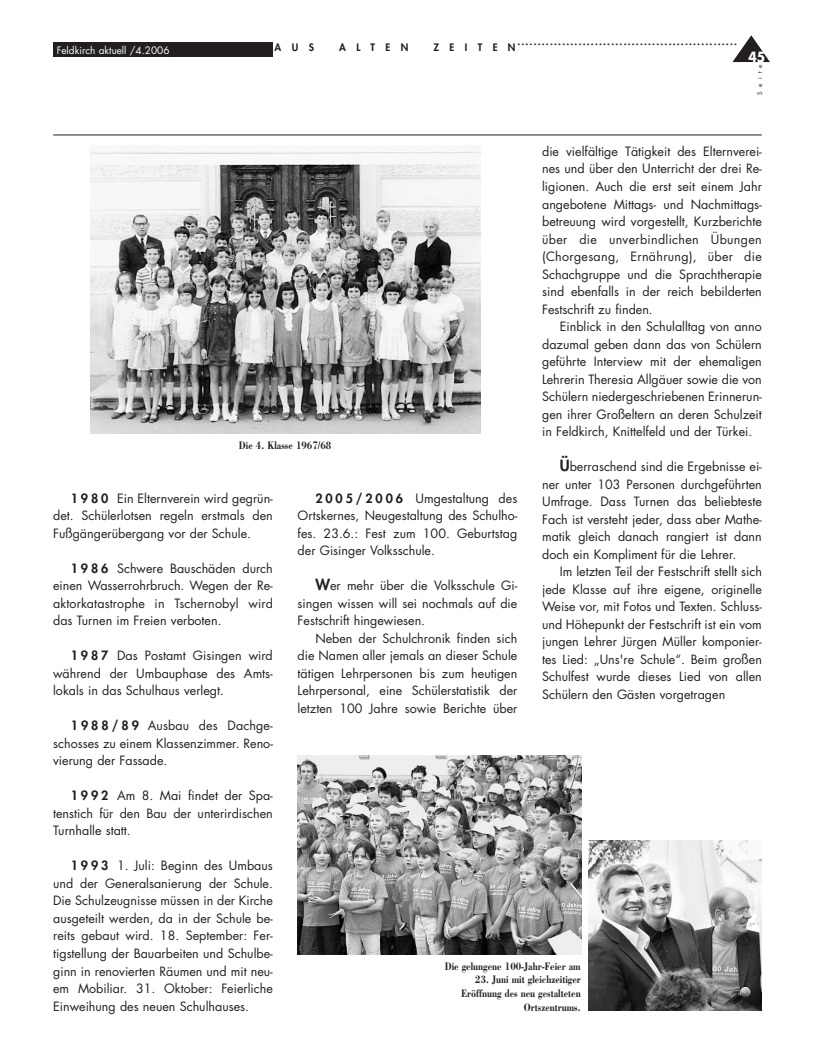
<style>
.page{position:relative;width:815px;height:1053px;background:#fff}
.page>*{position:absolute;margin:0;border:0;box-sizing:border-box;transform-origin:0 0}
.t1{font:700 13.75px "Futura";color:#fff;scale:.9 1}
.t2{font:12.5px/17.5px "Futura";color:#231f20;text-align:justify}
.t3{font:700 11.25px/13.8px "Bodoni";color:#231f20;text-align:right;scale:.8 1}
.t4{font:800 10px "Futura";letter-spacing:1.04em;color:#231f20}
.t5{font:10px "Futura";color:#fff}
.t6{font:6.25px "Futura";letter-spacing:.675em;color:#231f20}
.s1{font-weight:800;font-size:15px}
.s2{font-weight:800}
</style>
<div class="page">
<div style="left:53px;top:43px;width:220px;height:14px;background:#231f20"></div>
<hr style="left:53px;top:135px;width:709px;height:1px;background:#231f20">
<svg style="left:732px;top:35px;width:38px;height:27px"></svg>
<img style="left:90px;top:150px;width:390px;height:283px">
<img style="left:298px;top:755px;width:283px;height:199px">
<img style="left:588px;top:840px;width:174px;height:170px">
<p class="t5" style="left:57px;top:45px;width:114px">Feldkirch aktuell /4.2006</p>
<p class="t4" style="left:275px;top:43px;width:41px">AUS</p>
<p class="t4" style="left:339px;top:43px;width:71px">ALTEN</p>
<p class="t4" style="left:433px;top:43px;width:84px">ZEITEN</p>
<p class="t4" style="left:517px;top:36px;width:221px">......................................................</p>
<p class="t1" style="left:748px;top:51px;width:20px">45</p>
<p class="t6" style="left:757px;top:94px;width:32px;rotate:-90deg">Seite</p>
<p class="t2" style="left:542px;top:144px;width:221px">die vielfältige Tätigkeit des Elternverei&shy;nes und über den Unterricht der drei Re&shy;ligionen. Auch die erst seit einem Jahr angebotene Mittags- und Nachmittags&shy;betreuung wird vorgestellt, Kurzberichte über die unverbindlichen Übungen (Chorgesang, Ernährung), über die Schachgruppe und die Sprachtherapie sind ebenfalls in der reich bebilderten Festschrift zu finden.</p>
<p class="t2" style="left:542px;top:319px;width:221px;text-indent:18px">Einblick in den Schulalltag von anno dazumal geben dann das von Schülern geführte Interview mit der ehemaligen Lehrerin Theresia Allgäuer sowie die von Schülern niedergeschriebenen Erinnerun&shy;gen ihrer Großeltern an deren Schulzeit in Feldkirch, Knittelfeld und der Türkei.</p>
<p class="t2" style="left:542px;top:459px;width:221px;text-indent:18px"><span class="s1">Ü</span>berraschend sind die Ergebnisse ei&shy;ner unter 103 Personen durchgeführten Umfrage. Dass Turnen das beliebteste Fach ist versteht jeder, dass aber Mathe&shy;matik gleich danach rangiert ist dann doch ein Kompliment für die Lehrer.</p>
<p class="t2" style="left:542px;top:564px;width:221px;text-indent:18px">Im letzten Teil der Festschrift stellt sich jede Klasse auf ihre eigene, originelle Weise vor, mit Fotos und Texten. Schluss&shy;und Höhepunkt der Festschrift ist ein vom jungen Lehrer Jürgen Müller komponier&shy;tes Lied: „Uns're Schule“. Beim großen Schulfest wurde dieses Lied von allen Schülern den Gästen vorgetragen</p>
<p class="t3" style="left:239px;top:438px;width:117px">Die 4. Klasse 1967/68</p>
<p class="t2" style="left:298px;top:490px;width:221px;text-indent:18px"><span class="s2">2 0 0 5 / 2 0 0 6</span> Umgestaltung des Ortskernes, Neugestaltung des Schulho&shy;fes. 23.6.: Fest zum 100. Geburtstag der Gisinger Volksschule.</p>
<p class="t2" style="left:298px;top:578px;width:221px;text-indent:18px"><span class="s1">W</span>er mehr über die Volksschule Gi&shy;singen wissen will sei nochmals auf die Festschrift hingewiesen.</p>
<p class="t2" style="left:298px;top:630px;width:221px;text-indent:18px">Neben der Schulchronik finden sich die Namen aller jemals an dieser Schule tätigen Lehrpersonen bis zum heutigen Lehrpersonal, eine Schülerstatistik der letzten 100 Jahre sowie Berichte über</p>
<p class="t2" style="left:53px;top:490px;width:221px;text-indent:18px"><span class="s2">1 9 8 0</span> Ein Elternverein wird gegrün&shy;det. Schülerlotsen regeln erstmals den Fußgängerübergang vor der Schule.</p>
<p class="t2" style="left:53px;top:560px;width:221px;text-indent:18px"><span class="s2">1 9 8 6</span> Schwere Bauschäden durch einen Wasserrohrbruch. Wegen der Re&shy;aktorkatastrophe in Tschernobyl wird das Turnen im Freien verboten.</p>
<p class="t2" style="left:53px;top:648px;width:221px;text-indent:18px"><span class="s2">1 9 8 7</span> Das Postamt Gisingen wird während der Umbauphase des Amts&shy;lokals in das Schulhaus verlegt.</p>
<p class="t2" style="left:53px;top:718px;width:221px;text-indent:18px"><span class="s2">1 9 8 8 / 8 9</span> Ausbau des Dachge&shy;schosses zu einem Klassenzimmer. Reno&shy;vierung der Fassade.</p>
<p class="t2" style="left:53px;top:788px;width:221px;text-indent:18px"><span class="s2">1 9 9 2</span> Am 8. Mai findet der Spa&shy;tenstich für den Bau der unterirdischen Turnhalle statt.</p>
<p class="t2" style="left:53px;top:858px;width:221px;text-indent:18px"><span class="s2">1 9 9 3</span> 1. Juli: Beginn des Umbaus und der Generalsanierung der Schule.<br>Die Schulzeugnisse müssen in der Kirche ausgeteilt werden, da in der Schule be&shy;reits gebaut wird. 18. September: Fer&shy;tigstellung der Bauarbeiten und Schulbe&shy;ginn in renovierten Räumen und mit neu&shy;em Mobiliar. 31. Oktober: Feierliche Einweihung des neuen Schulhauses.</p>
<p class="t3" style="left:445px;top:958px;width:172px">Die gelungene 100-Jahr-Feier am</p>
<p class="t3" style="left:461px;top:972px;width:151px">23. Juni mit gleichzeitiger<br>Eröffnung des neu gestalteten<br>Ortszentrums.</p>
</div>
